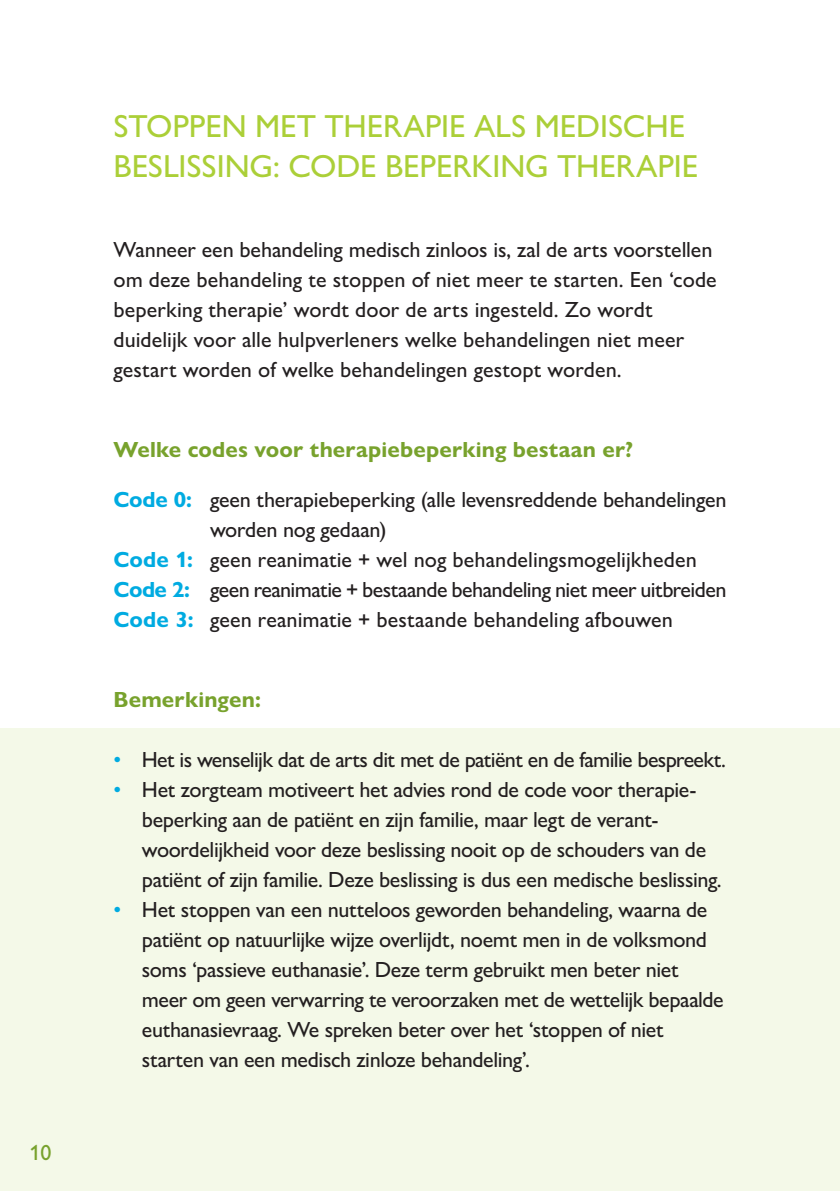
<style>
.page{position:relative;width:840px;height:1191px;background:#fff}
.page>*{position:absolute;margin:0;border:0;box-sizing:border-box;transform-origin:0 0}
.t1{font:500 32px/40px "Gill Sans Nova";letter-spacing:-.005em;color:#abcf38}
.t2{font:500 22px/30px "Gill Sans Nova";letter-spacing:-.015em;color:#231f20}
.t3{font:700 22px "Gill Sans Nova";letter-spacing:.01em;color:#78a22d}
.t4{font:500 22px "Gill Sans Nova";letter-spacing:.005em;color:#231f20}
.t5{font:500 22px "Gill Sans Nova";color:#78a22d}
.s1{font-weight:700;color:#00abe1}
.s2{color:#00abe1}
</style>
<div class="page">
<div style="left:0;top:729px;width:839px;height:462px;background:#f4f9e8"></div>
<p class="t5" style="left:29px;top:1138px;width:23px">10</p>
<h1 class="t1" style="left:113px;top:106px;width:586px">STOPPEN MET THERAPIE ALS MEDISCHE<br>BESLISSING: CODE BEPERKING THERAPIE</h1>
<p class="t2" style="left:113px;top:234px;width:604px">Wanneer een behandeling medisch zinloos is, zal de arts voorstellen om deze behandeling te stoppen of niet meer te starten. Een ‘code beperking therapie’ wordt door de arts ingesteld. Zo wordt duidelijk voor alle hulpverleners welke behandelingen niet meer gestart worden of welke behandelingen gestopt worden.</p>
<p class="t3" style="left:113px;top:436px;width:521px">Welke codes voor therapiebeperking bestaan er?</p>
<p class="t2" style="left:113px;top:484px;width:614px"><span class="s1">Code 0:</span> geen therapiebeperking (alle levensreddende behandelingen</p>
<p class="t2" style="left:210px;top:514px;width:178px">worden nog gedaan)</p>
<p class="t2" style="left:113px;top:544px;width:584px"><span class="s1">Code 1:</span> geen reanimatie + wel nog behandelingsmogelijkheden</p>
<p class="t2" style="left:113px;top:574px;width:614px"><span class="s1">Code 2:</span> geen reanimatie + bestaande behandeling niet meer uitbreiden</p>
<p class="t4" style="left:113px;top:606px;width:560px"><span class="s1">Code 3:</span> geen reanimatie + bestaande behandeling afbouwen</p>
<p class="t3" style="left:113px;top:686px;width:149px">Bemerkingen:</p>
<p class="t2" style="left:113px;top:744px;width:613px"><span class="s2">•</span> Het is wenselijk dat de arts dit met de patiënt en de familie bespreekt.</p>
<p class="t2" style="left:142px;top:774px;width:581px;text-indent:-28px"><span class="s2">•</span> Het zorgteam motiveert het advies rond de code voor therapie&shy;beperking aan de patiënt en zijn familie, maar legt de verant&shy;woordelijkheid voor deze beslissing nooit op de schouders van de patiënt of zijn familie. Deze beslissing is dus een medische beslissing.</p>
<p class="t2" style="left:142px;top:894px;width:583px;text-indent:-28px"><span class="s2">•</span> Het stoppen van een nutteloos geworden behandeling, waarna de patiënt op natuurlijke wijze overlijdt, noemt men in de volksmond soms ‘passieve euthanasie’. Deze term gebruikt men beter niet meer om geen verwarring te veroorzaken met de wettelijk bepaalde euthanasievraag. We spreken beter over het ‘stoppen of niet starten van een medisch zinloze behandeling’.</p>
</div>
